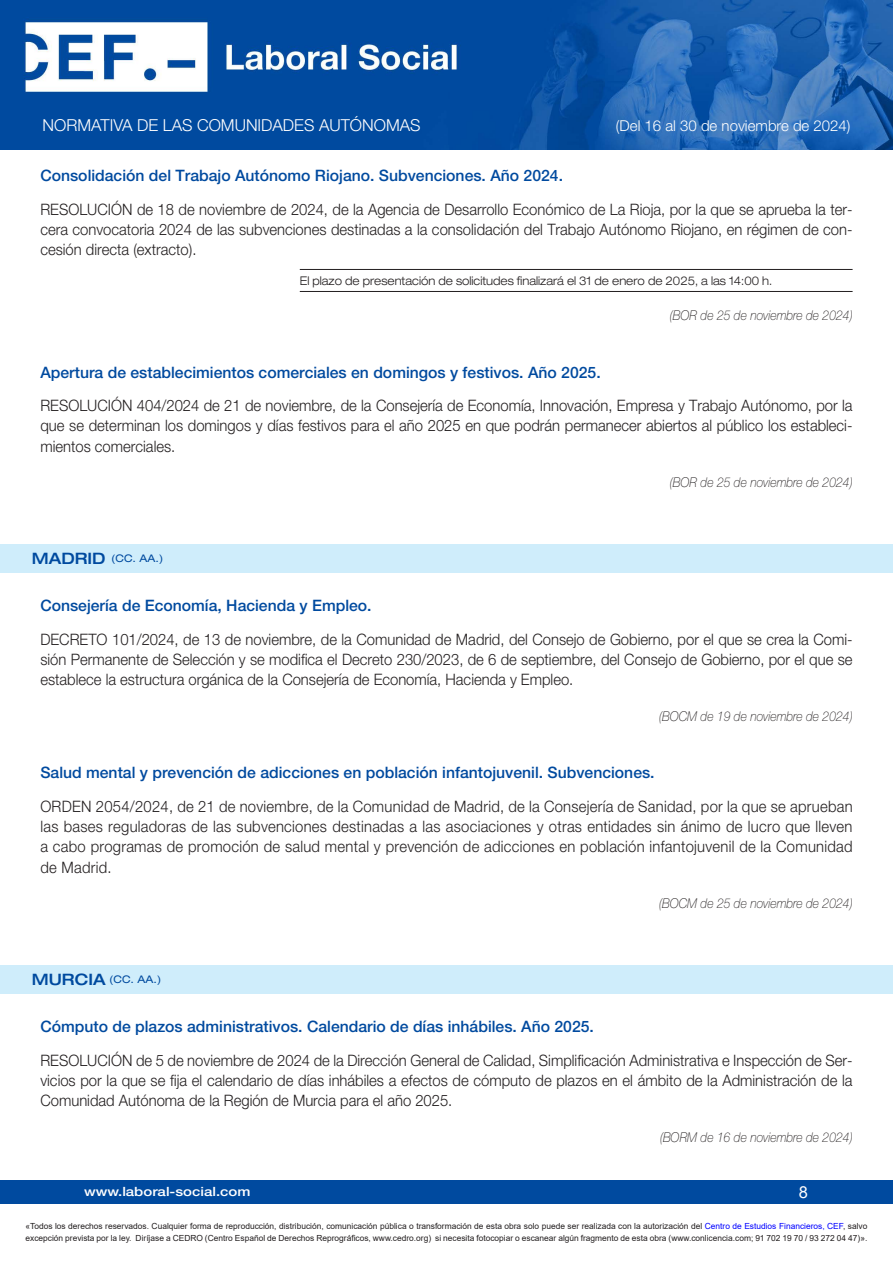
<style>
.page{position:relative;width:893px;height:1263px;background:#fff}
.page>*{position:absolute;margin:0;border:0;box-sizing:border-box;transform-origin:0 0}
.t1{font:300 16.5px "Helvetica Neue LT Std";color:#fff}
.t2{font:16.5px "Arial";color:#fff}
.Contenido{font:300 15.75px/20.4px "Helvetica Neue LT Std";color:#231f20;text-align:justify;scale:.94 1}
.Título-cabecera{font:500 15.75px "Helvetica Neue LT Std";color:#004a9f}
.t3{font:300 15px "Helvetica Neue LT Std";color:#fff}
.publicación{font:italic 100 13.5px "Helvetica Neue LT Std";color:#231f20;scale:.9 1}
.t4{font:500 12.75px "Helvetica Neue LT Std";color:#fff;scale:1.18 1}
.Plazo{font:300 expanded 12px "Helvetica Neue LT Std";color:#231f20;scale:.92 1}
.Comunidades_division{font:expanded 10.5px "Helvetica Neue LT Std";color:#004a9f}
.t5{font:8.4px/12px "Arial";color:#231f20}
.s1{font-weight:500;font-size:15.75px}
.s2{color:#00f}
</style>
<div class="page">
<div style="left:0;top:1180px;width:893px;height:23px;background:#004a9f"></div>
<img style="left:0;top:0;width:893px;height:149px">
<hr style="left:300px;top:269px;width:553px;height:1px;background:#231f20">
<hr style="left:300px;top:291px;width:553px;height:1px;background:#231f20">
<div style="left:0;top:544px;width:893px;height:28px;background:#cfedfb"></div>
<div style="left:0;top:965px;width:893px;height:28px;background:#cfedfb"></div>
<p class="t1" style="left:43px;top:115px;width:379px">NORMATIVA DE LAS COMUNIDADES AUTÓNOMAS</p>
<p class="t3" style="left:616px;top:117px;width:236px">(Del 16 al 30 de noviembre de 2024)</p>
<p class="Título-cabecera" style="left:40px;top:166px;width:524px">Consolidación del Trabajo Autónomo Riojano. Subvenciones. Año 2024.</p>
<p class="Contenido" style="left:40px;top:198px;width:865px">RESOLUCIÓN de 18 de noviembre de 2024, de la Agencia de Desarrollo Económico de La Rioja, por la que se aprueba la ter&shy;cera convocatoria 2024 de las subvenciones destinadas a la consolidación del Trabajo Autónomo Riojano, en régimen de con&shy;cesión directa (extracto).</p>
<p class="Plazo" style="left:300px;top:273px;width:515px">El plazo de presentación de solicitudes finalizará el 31 de enero de 2025, a las 14:00 h.</p>
<p class="publicación" style="left:670px;top:307px;width:204px">(BOR de 25 de noviembre de 2024)</p>
<p class="Título-cabecera" style="left:40px;top:363px;width:562px">Apertura de establecimientos comerciales en domingos y festivos. Año 2025.</p>
<p class="Contenido" style="left:40px;top:395px;width:865px">RESOLUCIÓN 404/2024 de 21 de noviembre, de la Consejería de Economía, Innovación, Empresa y Trabajo Autónomo, por la que se determinan los domingos y días festivos para el año 2025 en que podrán permanecer abiertos al público los estableci&shy;mientos comerciales.</p>
<p class="publicación" style="left:670px;top:474px;width:204px">(BOR de 25 de noviembre de 2024)</p>
<p class="Comunidades_division" style="left:32px;top:552px;width:133px"><span class="s1">MADRID</span> (CC. AA.)</p>
<p class="Título-cabecera" style="left:40px;top:596px;width:333px">Consejería de Economía, Hacienda y Empleo.</p>
<p class="Contenido" style="left:40px;top:628px;width:865px">DECRETO 101/2024, de 13 de noviembre, de la Comunidad de Madrid, del Consejo de Gobierno, por el que se crea la Comi&shy;sión Permanente de Selección y se modifica el Decreto 230/2023, de 6 de septiembre, del Consejo de Gobierno, por el que se establece la estructura orgánica de la Consejería de Economía, Hacienda y Empleo.</p>
<p class="publicación" style="left:659px;top:708px;width:216px">(BOCM de 19 de noviembre de 2024)</p>
<p class="Título-cabecera" style="left:40px;top:763px;width:616px">Salud mental y prevención de adicciones en población infantojuvenil. Subvenciones.</p>
<p class="Contenido" style="left:40px;top:795px;width:866px">ORDEN 2054/2024, de 21 de noviembre, de la Comunidad de Madrid, de la Consejería de Sanidad, por la que se aprueban las bases reguladoras de las subvenciones destinadas a las asociaciones y otras entidades sin ánimo de lucro que lleven a cabo programas de promoción de salud mental y prevención de adicciones en población infantojuvenil de la Comunidad de Madrid.</p>
<p class="publicación" style="left:659px;top:895px;width:216px">(BOCM de 25 de noviembre de 2024)</p>
<p class="Comunidades_division" style="left:32px;top:973px;width:131px"><span class="s1">MURCIA</span> (CC. AA.)</p>
<p class="Título-cabecera" style="left:40px;top:1017px;width:555px">Cómputo de plazos administrativos. Calendario de días inhábiles. Año 2025.</p>
<p class="Contenido" style="left:40px;top:1049px;width:865px">RESOLUCIÓN de 5 de noviembre de 2024 de la Dirección General de Calidad, Simplificación Administrativa e Inspección de Ser&shy;vicios por la que se fija el calendario de días inhábiles a efectos de cómputo de plazos en el ámbito de la Administración de la Comunidad Autónoma de la Región de Murcia para el año 2025.</p>
<p class="publicación" style="left:660px;top:1129px;width:215px">(BORM de 16 de noviembre de 2024)</p>
<p class="t4" style="left:84px;top:1184px;width:143px">www.laboral-social.com</p>
<p class="t2" style="left:799px;top:1180px;width:11px">8</p>
<p class="t5" style="left:26px;top:1220px;width:843px">«Todos los derechos reservados. Cualquier forma de reproducción, distribución, comunicación pública o transformación de esta obra solo puede ser realizada con la autorización del <span class="s2">Centro de Estudios Financieros, CEF</span>, salvo excepción prevista por la ley. Diríjase a CEDRO (Centro Español de Derechos Reprográficos, www.cedro.org) si necesita fotocopiar o escanear algún fragmento de esta obra (www.conlicencia.com; 91 702 19 70 / 93 272 04 47)».</p>
</div>
